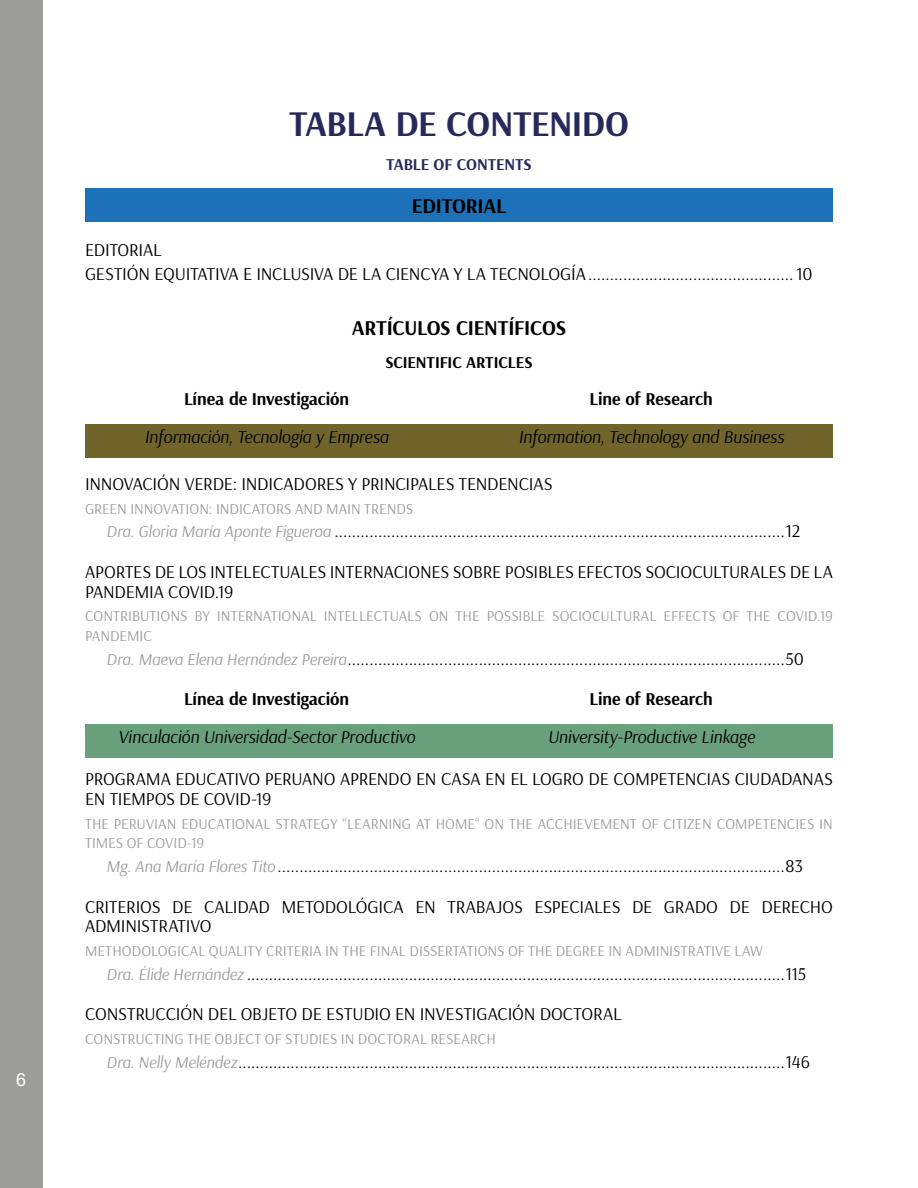
<style>
.page{position:relative;width:918px;height:1188px;background:#fff}
.page>*{position:absolute;margin:0;border:0;box-sizing:border-box;transform-origin:0 0}
.t1{font:700 36px "Arsenal";letter-spacing:-.015em;color:#28295b}
.t2{font:700 21px "Arsenal";letter-spacing:-.01em;color:#000}
.t3{font:18px/19.5px "Arsenal";letter-spacing:-.01em;color:#000}
.t4{font:italic 18px "Arsenal";letter-spacing:-.01em;color:#020203}
.t5{font:700 18px "Arsenal";letter-spacing:-.005em;color:#020203}
.t6{font:18px "Arial";color:#fff}
.t7{font:700 16.5px "Arsenal";letter-spacing:-.005em;color:#000}
.t8{font:700 16.5px "Arsenal";letter-spacing:-.005em;color:#28295b}
.t9{font:15px/19.5px "Arsenal";color:#9d9d9c}
.s1{font-style:italic;font-size:16.5px;color:#9d9d9c}
</style>
<div class="page">
<div style="left:0;top:0;width:42px;height:1188px;background:#9d9d9c"></div>
<div style="left:85px;top:188px;width:748px;height:34px;background:#1d71b8"></div>
<div style="left:85px;top:725px;width:748px;height:33px;background:#69a17c"></div>
<div style="left:85px;top:424px;width:748px;height:34px;background:#71642b"></div>
<p class="t6" style="left:16px;top:1068px;width:12px">6</p>
<h1 class="t1" style="left:289px;top:99px;width:341px">TABLA DE CONTENIDO</h1>
<p class="t8" style="left:386px;top:152px;width:147px">TABLE OF CONTENTS</p>
<p class="t2" style="left:412px;top:191px;width:96px">EDITORIAL</p>
<p class="t3" style="left:85px;top:238px;width:729px;line-height:23.7px">EDITORIAL<br>GESTIÓN EQUITATIVA E INCLUSIVA DE LA CIENCYA Y LA TECNOLOGÍA...............................................10</p>
<p class="t2" style="left:352px;top:313px;width:216px">ARTÍCULOS CIENTÍFICOS</p>
<p class="t7" style="left:385px;top:351px;width:149px">SCIENTIFIC ARTICLES</p>
<p class="t5" style="left:184px;top:386px;width:167px">Línea de Investigación</p>
<p class="t4" style="left:144px;top:425px;width:246px">Información, Tecnología y Empresa</p>
<p class="t5" style="left:590px;top:386px;width:125px">Line of Research</p>
<p class="t4" style="left:518px;top:425px;width:267px">Information, Technology and Business</p>
<p class="t3" style="left:85px;top:474px;width:469px">INNOVACIÓN VERDE: INDICADORES Y PRINCIPALES TENDENCIAS</p>
<p class="t9" style="left:85px;top:499px;width:330px">GREEN INNOVATION: INDICATORS AND MAIN TRENDS</p>
<p class="t3" style="left:106px;top:521px;width:695px"><span class="s1">Dra. Gloria María Aponte Figueroa</span> .......................................................................................................12</p>
<p class="t3" style="left:85px;top:562px;width:749px">APORTES DE LOS INTELECTUALES INTERNACIONES SOBRE POSIBLES EFECTOS SOCIOCULTURALES DE LA<br>PANDEMIA COVID.19</p>
<p class="t9" style="left:85px;top:606px;width:749px">CONTRIBUTIONS BY INTERNATIONAL INTELLECTUALS ON THE POSSIBLE SOCIOCULTURAL EFFECTS OF THE COVID.19<br>PANDEMIC</p>
<p class="t3" style="left:106px;top:648px;width:699px"><span class="s1">Dra. Maeva Elena Hernández Pereira</span>....................................................................................................50</p>
<p class="t5" style="left:184px;top:687px;width:167px">Línea de Investigación</p>
<p class="t4" style="left:118px;top:725px;width:299px">Vinculación Universidad-Sector Productivo</p>
<p class="t5" style="left:590px;top:687px;width:125px">Line of Research</p>
<p class="t4" style="left:548px;top:725px;width:209px">University-Productive Linkage</p>
<p class="t3" style="left:85px;top:769px;width:749px">PROGRAMA EDUCATIVO PERUANO APRENDO EN CASA EN EL LOGRO DE COMPETENCIAS CIUDADANAS<br>EN TIEMPOS DE COVID-19</p>
<p class="t9" style="left:85px;top:814px;width:749px">THE PERUVIAN EDUCATIONAL STRATEGY “LEARNING AT HOME“ ON THE ACCHIEVEMENT OF CITIZEN COMPETENCIES IN<br>TIMES OF COVID-19</p>
<p class="t3" style="left:106px;top:856px;width:698px"><span class="s1">Mg. Ana María Flores Tito</span> ....................................................................................................................83</p>
<p class="t3" style="left:85px;top:896px;width:749px">CRITERIOS DE CALIDAD METODOLÓGICA EN TRABAJOS ESPECIALES DE GRADO DE DERECHO<br>ADMINISTRATIVO</p>
<p class="t9" style="left:85px;top:941px;width:679px">METHODOLOGICAL QUALITY CRITERIA IN THE FINAL DISSERTATIONS OF THE DEGREE IN ADMINISTRATIVE LAW</p>
<p class="t3" style="left:106px;top:963px;width:701px"><span class="s1">Dra. Élide Hernández</span> ...........................................................................................................................115</p>
<p class="t3" style="left:85px;top:1004px;width:538px">CONSTRUCCIÓN DEL OBJETO DE ESTUDIO EN INVESTIGACIÓN DOCTORAL</p>
<p class="t9" style="left:85px;top:1029px;width:413px">CONSTRUCTING THE OBJECT OF STUDIES IN DOCTORAL RESEARCH</p>
<p class="t3" style="left:106px;top:1052px;width:705px"><span class="s1">Dra. Nelly Meléndez</span>.............................................................................................................................146</p>
</div>
